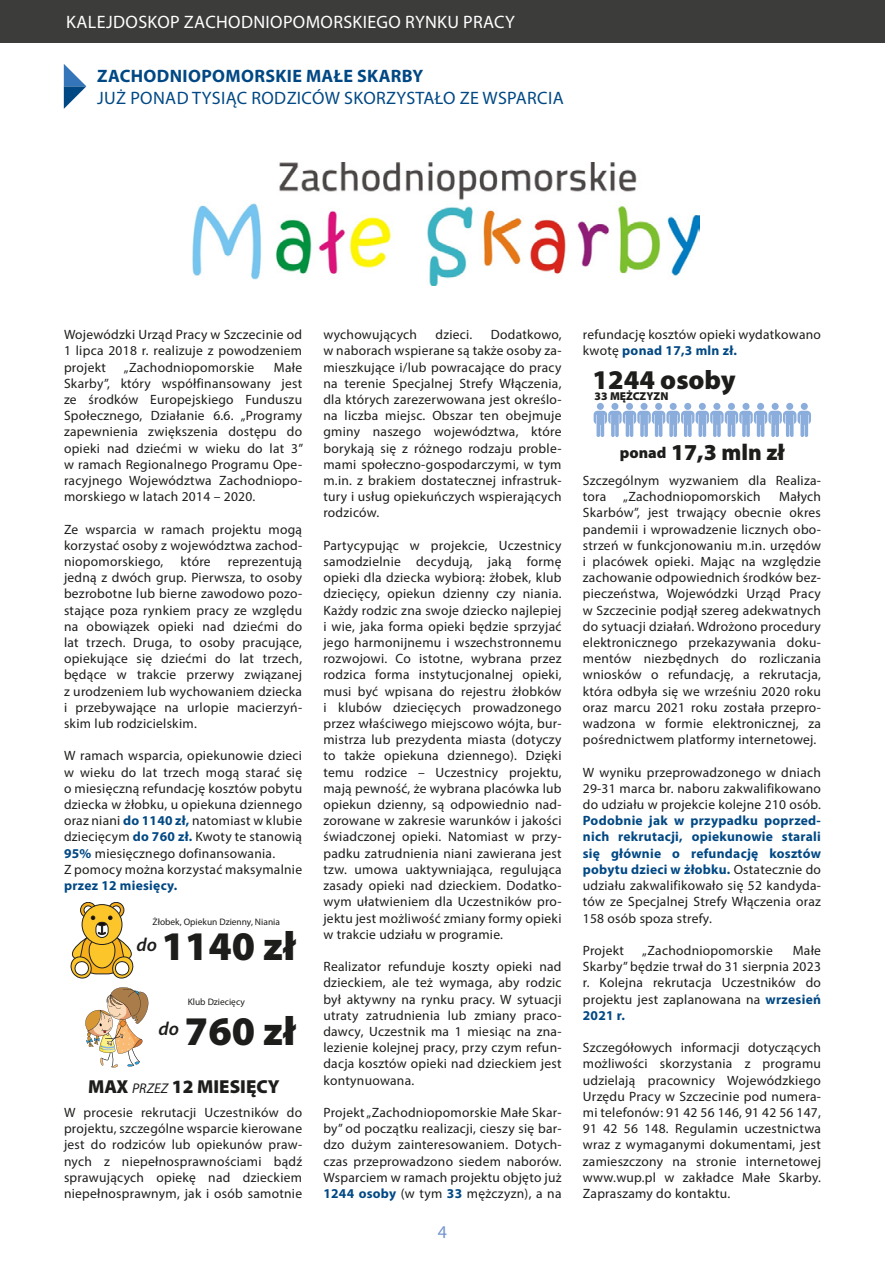
<style>
.page{position:relative;width:885px;height:1263px;background:#fff}
.page>*{position:absolute;margin:0;border:0;box-sizing:border-box;transform-origin:0 0}
.t1{font:900 40.8px "Myriad Pro";color:#1d1d1b}
.t2{font:900 27.15px "Myriad Pro";color:#1d1d1b}
.t3{font:900 22.95px "Myriad Pro";color:#1d1d1b}
.t4{font:900 18.9px "Myriad Pro";color:#1d1d1b}
.t5{font:18px/21.6px "Myriad Pro";letter-spacing:.02em;color:#004884}
.t6{font:18px "Myriad Pro";letter-spacing:.02em;color:#fff}
.t7{font:18px "Myriad Pro";color:#7295cd}
.body{font:13.5px/16.2px "Myriad Pro";letter-spacing:.02em;color:#1d1d1b;text-align:justify}
.t8{font:900 11.4px "Myriad Pro";color:#1d1d1b}
.t9{font:9.45px "Myriad Pro";color:#1d1d1b}
.s1{font-weight:700}
.s2{font-weight:700;color:#004884}
.s3{font-weight:400;font-style:italic;font-size:14.1px}
.s4{font-size:15.75px}
</style>
<div class="page">
<div style="left:0;top:0;width:884px;height:43px;background:#3c3c3b"></div>
<svg style="left:64px;top:64px;width:22px;height:45px"></svg>
<img style="left:192px;top:162px;width:507px;height:123px">
<img style="left:85px;top:987px;width:64px;height:81px">
<svg style="left:80px;top:902px;width:16px;height:16px"></svg>
<div style="left:80px;top:902px;width:16px;height:16px;border:1px solid #242121;border-radius:50%"></div>
<svg style="left:108px;top:902px;width:16px;height:16px"></svg>
<div style="left:108px;top:902px;width:16px;height:16px;border:1px solid #242121;border-radius:50%"></div>
<div style="left:84px;top:906px;width:8px;height:8px;background:#fff;border-radius:50%"></div>
<div style="left:84px;top:906px;width:9px;height:8px;border:1px solid #242121;border-radius:50%"></div>
<div style="left:112px;top:906px;width:9px;height:8px;border:1px solid #242121;border-radius:50%"></div>
<svg style="left:82px;top:904px;width:40px;height:40px"></svg>
<div style="left:82px;top:904px;width:40px;height:41px;border:1px solid #242121;border-radius:50%"></div>
<svg style="left:71px;top:916px;width:63px;height:63px"></svg>
<div style="left:596px;top:403px;width:7px;height:7px;background:#8baddc;border-radius:50%"></div>
<div style="left:611px;top:403px;width:7px;height:7px;background:#8baddc;border-radius:50%"></div>
<div style="left:626px;top:403px;width:7px;height:7px;background:#8baddc;border-radius:50%"></div>
<div style="left:640px;top:403px;width:7px;height:7px;background:#8baddc;border-radius:50%"></div>
<div style="left:655px;top:403px;width:7px;height:7px;background:#8baddc;border-radius:50%"></div>
<div style="left:669px;top:403px;width:7px;height:7px;background:#8baddc;border-radius:50%"></div>
<div style="left:684px;top:403px;width:7px;height:7px;background:#8baddc;border-radius:50%"></div>
<div style="left:698px;top:403px;width:7px;height:7px;background:#8baddc;border-radius:50%"></div>
<div style="left:713px;top:403px;width:7px;height:7px;background:#8baddc;border-radius:50%"></div>
<div style="left:727px;top:403px;width:7px;height:7px;background:#8baddc;border-radius:50%"></div>
<div style="left:742px;top:403px;width:7px;height:7px;background:#8baddc;border-radius:50%"></div>
<div style="left:757px;top:403px;width:7px;height:7px;background:#8baddc;border-radius:50%"></div>
<div style="left:771px;top:403px;width:7px;height:7px;background:#8baddc;border-radius:50%"></div>
<div style="left:786px;top:403px;width:7px;height:7px;background:#8baddc;border-radius:50%"></div>
<svg style="left:593px;top:411px;width:217px;height:26px"></svg>
<div style="left:800px;top:403px;width:7px;height:7px;background:#8baddc;border-radius:50%"></div>
<h1 class="t6" style="left:66px;top:11px;width:450px">KALEJDOSKOP ZACHODNIOPOMORSKIEGO RYNKU PRACY</h1>
<h1 class="t5" style="left:97px;top:65px;width:468px"><span class="s1">ZACHODNIOPOMORSKIE MAŁE SKARBY<br></span>JUŻ PONAD TYSIĄC RODZICÓW SKORZYSTAŁO ZE WSPARCIA</h1>
<p class="body" style="left:64px;top:326px;width:240px">Wojewódzki Urząd Pracy w Szczecinie od 1 lipca 2018 r. realizuje z powodzeniem projekt</p>
<p class="body" style="left:64px;top:359px;width:241px;text-indent:210px">Małe Skarby”, który współfinansowany jest ze środków Europejskiego Funduszu Społecznego, Działanie 6.6. „Programy zapewnienia zwiększenia dostępu do opieki nad dziećmi w wieku do lat 3” w ramach Regionalnego Programu Ope&shy;racyjnego Województwa Zachodniopo&shy;morskiego w latach 2014 – 2020.</p>
<p class="body" style="left:64px;top:521px;width:239px">Ze wsparcia w ramach projektu mogą korzystać osoby z województwa zachod&shy;niopomorskiego,</p>
<p class="body" style="left:124px;top:359px;width:132px">„Zachodniopomorskie</p>
<p class="body" style="left:180px;top:553px;width:32px">które</p>
<p class="body" style="left:64px;top:553px;width:240px;text-indent:164px">reprezentują jedną z dwóch grup. Pierwsza, to osoby bezrobotne lub bierne zawodowo pozo&shy;stające poza rynkiem pracy ze względu na obowiązek opieki nad dziećmi do lat trzech. Druga, to osoby pracujące, opiekujące się dziećmi do lat trzech, będące w trakcie przerwy związanej z urodzeniem lub wychowaniem dziecka i przebywające na urlopie macierzyń&shy;skim lub rodzicielskim.</p>
<p class="body" style="left:64px;top:748px;width:240px">W ramach wsparcia, opiekunowie dzieci w wieku do lat trzech mogą starać się o miesięczną refundację kosztów pobytu dziecka w żłobku, u opiekuna dziennego oraz niani <span class="s2">do 1140 zł,</span> natomiast w klubie dziecięcym <span class="s2">do 760 zł.</span> Kwoty te stanowią <span class="s2">95%</span> miesięcznego dofinansowania.</p>
<p class="body" style="left:64px;top:861px;width:240px">Z pomocy można korzystać maksymalnie <span class="s2">przez 12 miesięcy.</span></p>
<p class="t9" style="left:152px;top:915px;width:129px">Żłobek, Opiekun Dzienny, Niania</p>
<p class="t1" style="left:137px;top:923px;width:160px"><sup>do</sup> 1140 zł</p>
<p class="t9" style="left:188px;top:996px;width:59px">Klub Dziecięcy</p>
<p class="t1" style="left:159px;top:1008px;width:138px"><sup>do</sup> 760 zł</p>
<p class="t4" style="left:88px;top:1076px;width:193px">MAX <span class="s3">PRZEZ</span> 12 MIESIĘCY</p>
<p class="body" style="left:64px;top:1104px;width:240px">W procesie rekrutacji Uczestników do projektu, szczególne wsparcie kierowane jest do rodziców lub opiekunów praw&shy;nych z niepełnosprawnościami bądź sprawujących opiekę nad dzieckiem niepełnosprawnym, jak i osób samotnie</p>
<p class="body" style="left:323px;top:326px;width:240px;text-indent:167px">Dodatkowo, w naborach wspierane są także osoby za&shy;mieszkujące i/lub powracające do pracy na terenie Specjalnej Strefy Włączenia, dla których zarezerwowana jest określo&shy;na liczba miejsc. Obszar ten obejmuje gminy naszego województwa, które borykają się z różnego rodzaju proble&shy;mami społeczno-gospodarczymi, w tym m.in. z brakiem dostatecznej infrastruk&shy;tury i usług opiekuńczych wspierających rodziców.</p>
<p class="body" style="left:323px;top:537px;width:240px">Partycypując w projekcie, Uczestnicy samodzielnie decydują, jaką formę opieki dla dziecka wybiorą: żłobek, klub dziecięcy, opiekun dzienny czy niania.<br>Każdy rodzic zna swoje dziecko najlepiej i wie, jaka forma opieki będzie sprzyjać jego harmonijnemu i wszechstronnemu rozwojowi. Co istotne, wybrana przez rodzica forma instytucjonalnej opieki, musi być wpisana do rejestru żłobków i klubów dziecięcych prowadzonego przez właściwego miejscowo wójta, bur&shy;mistrza lub prezydenta miasta (dotyczy to także opiekuna dziennego). Dzięki temu rodzice – Uczestnicy projektu, mają pewność, że wybrana placówka lub opiekun dzienny, są odpowiednio nad&shy;zorowane w zakresie warunków i jakości świadczonej opieki. Natomiast w przy&shy;padku zatrudnienia niani zawierana jest tzw. umowa uaktywniająca, regulująca zasady opieki nad dzieckiem. Dodatko&shy;wym ułatwieniem dla Uczestników pro&shy;jektu jest możliwość zmiany formy opieki w trakcie udziału w programie.</p>
<p class="body" style="left:323px;top:958px;width:239px">Realizator refunduje koszty opieki nad dzieckiem, ale też wymaga, aby rodzic był aktywny na rynku pracy. W sytuacji utraty zatrudnienia lub zmiany praco&shy;dawcy, Uczestnik ma 1 miesiąc na zna&shy;lezienie kolejnej pracy, przy czym refun&shy;dacja kosztów opieki nad dzieckiem jest kontynuowana.</p>
<p class="body" style="left:323px;top:1104px;width:239px">Projekt „Zachodniopomorskie Małe Skar&shy;by” od początku realizacji, cieszy się bar&shy;dzo dużym zainteresowaniem. Dotych&shy;czas przeprowadzono siedem naborów.<br>Wsparciem w ramach projektu objęto już <span class="s2">1244 osoby</span> (w tym <span class="s2">33</span> mężczyzn), a na</p>
<p class="body" style="left:323px;top:326px;width:95px">wychowujących</p>
<p class="body" style="left:435px;top:326px;width:38px">dzieci.</p>
<h1 class="t7" style="left:438px;top:1221px;width:11px">4</h1>
<p class="body" style="left:582px;top:326px;width:239px">refundację kosztów opieki wydatkowano kwotę <span class="s2">ponad 17,3 mln zł.</span></p>
<p class="t2" style="left:592px;top:364px;width:145px">1244 osoby</p>
<p class="t8" style="left:594px;top:389px;width:75px">33 MĘŻCZYZN</p>
<p class="t3" style="left:619px;top:439px;width:166px"><span class="s4">ponad</span> 17,3 mln zł</p>
<p class="body" style="left:582px;top:472px;width:239px">Szczególnym wyzwaniem dla Realiza&shy;tora „Zachodniopomorskich</p>
<p class="body" style="left:582px;top:488px;width:240px;text-indent:196px">Małych Skarbów”, jest trwający obecnie okres pandemii i wprowadzenie licznych obo&shy;strzeń w funkcjonowaniu m.in. urzędów i placówek opieki. Mając na względzie zachowanie odpowiednich środków bez&shy;pieczeństwa, Wojewódzki Urząd Pracy w Szczecinie podjął szereg adekwatnych do sytuacji działań. Wdrożono procedury elektronicznego przekazywania doku&shy;mentów niezbędnych do rozliczania wniosków o refundację, a rekrutacja, która odbyła się we wrześniu 2020 roku oraz marcu 2021 roku została przepro&shy;wadzona w formie elektronicznej, za pośrednictwem platformy internetowej.</p>
<p class="body" style="left:582px;top:764px;width:239px">W wyniku przeprowadzonego w dniach 29-31 marca br. naboru zakwalifikowano do udziału w projekcie kolejne 210 osób.<br><span class="s2">Podobnie jak w przypadku poprzed&shy;nich rekrutacji, opiekunowie starali się głównie o refundację kosztów pobytu dzieci w żłobku.</span> Ostatecznie do udziału zakwalifikowało się 52 kandyda&shy;tów ze Specjalnej Strefy Włączenia oraz 158 osób spoza strefy.</p>
<p class="body" style="left:582px;top:942px;width:43px">Projekt</p>
<p class="body" style="left:642px;top:942px;width:132px">„Zachodniopomorskie</p>
<p class="body" style="left:582px;top:942px;width:240px;text-indent:210px">Małe Skarby” będzie trwał do 31 sierpnia 2023 r. Kolejna rekrutacja Uczestników do projektu jest zaplanowana na <span class="s2">wrzesień 2021 r.</span></p>
<p class="body" style="left:582px;top:1039px;width:240px">Szczegółowych informacji dotyczących możliwości skorzystania z programu udzielają pracownicy Wojewódzkiego Urzędu Pracy w Szczecinie pod numera&shy;mi telefonów: 91 42 56 146, 91 42 56 147, 91 42 56 148. Regulamin uczestnictwa wraz z wymaganymi dokumentami, jest zamieszczony na stronie internetowej www.wup.pl w zakładce Małe Skarby.<br>Zapraszamy do kontaktu.</p>
</div>
